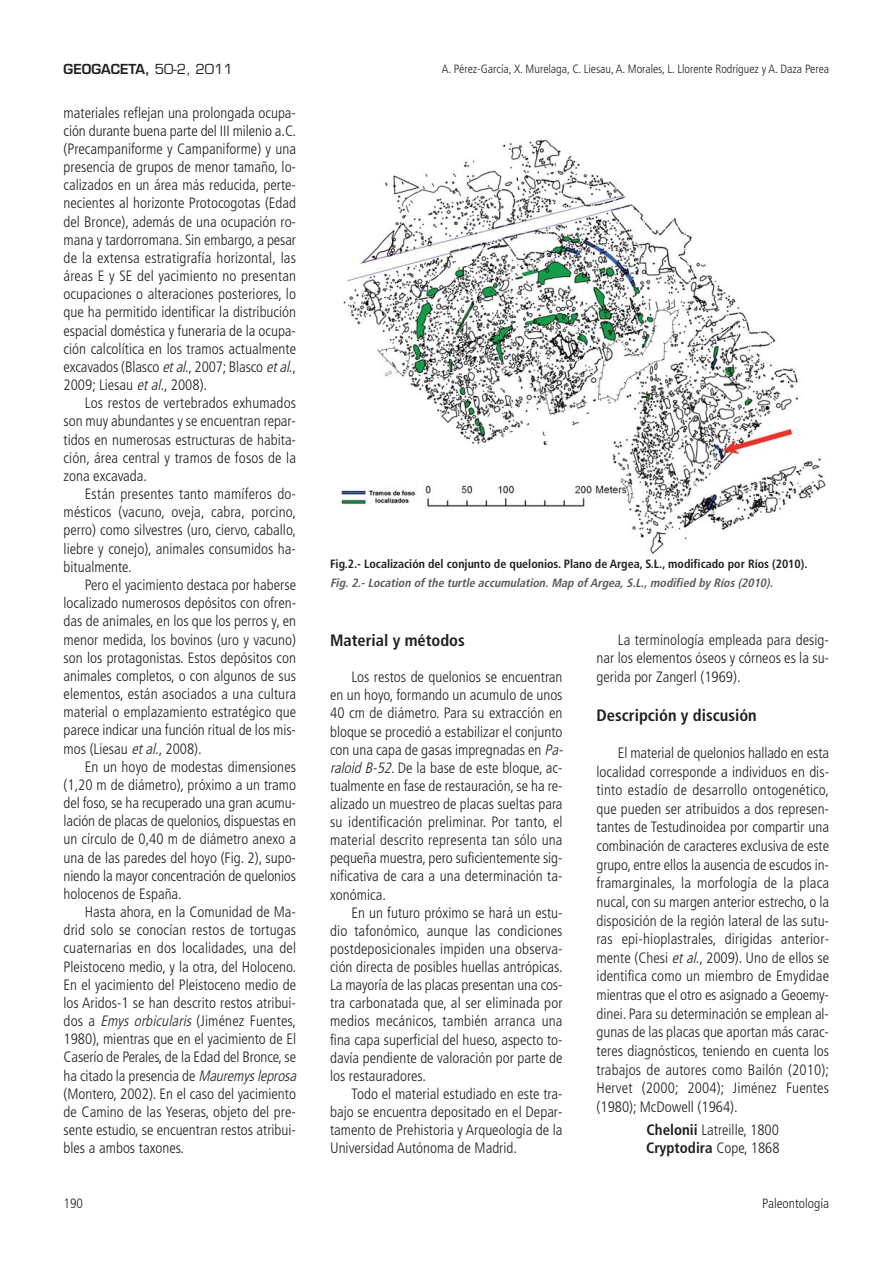
<style>
.page{position:relative;width:893px;height:1263px;background:#fff}
.page>*{position:absolute;margin:0;border:0;box-sizing:border-box;transform-origin:0 0}
.t1{font:700 condensed 16.5px "Frutiger";color:#231f20}
.t2{font:300 condensed 15px/18.1px "Frutiger";color:#231f20;text-align:justify}
.t3{font:600 13.5px "Eurostile";color:#231f20}
.t4{font:300 condensed 13.5px "Frutiger";color:#231f20}
.t5{font:700 condensed 12px "Frutiger";color:#231f20}
.t6{font:300 condensed 12px "Frutiger";color:#231f20}
.t7{font:italic 700 condensed 12px "Frutiger";color:#58595b}
.s1{font-weight:400}
.s2{font-style:italic}
.s3{font-weight:700}
</style>
<div class="page">
<img style="left:341px;top:139px;width:485px;height:425px">
<p class="t3" style="left:64px;top:64px;width:171px">GEOGACETA, <span class="s1">50-2, 2011</span></p>
<p class="t6" style="left:442px;top:64px;width:389px">A. Pérez-García, X. Murelaga, C. Liesau, A. Morales, L. Llorente Rodríguez y A. Daza Perea</p>
<p class="t2" style="left:64px;top:104px;width:234px">materiales reflejan una prolongada ocupa&shy;ción durante buena parte del III milenio a.C. (Precampaniforme y Campaniforme) y una presencia de grupos de menor tamaño, lo&shy;calizados en un área más reducida, perte&shy;necientes al horizonte Protocogotas (Edad del Bronce), además de una ocupación ro&shy;mana y tardorromana. Sin embargo, a pesar de la extensa estratigrafía horizontal, las áreas E y SE del yacimiento no presentan ocupaciones o alteraciones posteriores, lo que ha permitido identificar la distribución espacial doméstica y funeraria de la ocupa&shy;ción calcolítica en los tramos actualmente excavados (Blasco <span class="s2">etal</span>., 2007; Blasco <span class="s2">etal</span>., 2009; Liesau <span class="s2">etal</span>., 2008).</p>
<p class="t2" style="left:64px;top:395px;width:234px;text-indent:21px">Los restos de vertebrados exhumados son muy abundantes y se encuentran repar&shy;tidos en numerosas estructuras de habita&shy;ción, área central y tramos de fosos de la zona excavada.</p>
<p class="t2" style="left:64px;top:486px;width:234px;text-indent:21px">Están presentes tanto mamíferos do&shy;mésticos (vacuno, oveja, cabra, porcino, perro) como silvestres (uro, ciervo, caballo, liebre y conejo), animales consumidos ha&shy;bitualmente.</p>
<p class="t2" style="left:64px;top:577px;width:234px;text-indent:21px">Pero el yacimiento destaca por haberse localizado numerosos depósitos con ofren&shy;das de animales, en los que los perros y, en menor medida, los bovinos (uro y vacuno) son los protagonistas. Estos depósitos con animales completos, o con algunos de sus elementos, están asociados a una cultura material o emplazamiento estratégico que parece indicar una función ritual de los mis&shy;mos (Liesau <span class="s2">etal</span>., 2008).</p>
<p class="t2" style="left:64px;top:759px;width:234px;text-indent:21px">En un hoyo de modestas dimensiones (1,20 m de diámetro), próximo a un tramo del foso, se ha recuperado una gran acumu&shy;lación de placas de quelonios, dispuestas en un círculo de 0,40 m de diámetro anexo a una de las paredes del hoyo (Fig. 2), supo&shy;niendo la mayor concentración de quelonios holocenos de España.</p>
<p class="t2" style="left:64px;top:904px;width:237px;text-align:left;text-indent:21px">Hasta ahora, en la Comunidad de Ma&shy;drid solo se conocían restos de tortugas cuaternarias en dos localidades, una del Pleistoceno medio, y la otra, del Holoceno.<br>En el yacimiento del Pleistoceno medio de los Aridos-1 se han descrito restos atribui&shy;dos a <span class="s2">Emys orbicularis</span> (Jiménez Fuentes, 1980), mientras que en el yacimiento de El Caserío de Perales, de la Edad del Bronce, se ha citado la presencia de <span class="s2">Mauremysleprosa </span>(Montero, 2002). En el caso del yacimiento de Camino de las Yeseras, objeto del pre&shy;sente estudio, se encuentran restos atribui&shy;bles a ambos taxones.</p>
<p class="t5" style="left:330px;top:559px;width:479px">Fig.2.- Localización del conjunto de quelonios. Plano de Argea, S.L., modificado por Ríos (2010).</p>
<p class="t7" style="left:330px;top:578px;width:447px">Fig.2.-Location of the turtle accumulation.Map of Argea,S.L.,modified by Ríos (2010).</p>
<p class="t1" style="left:330px;top:634px;width:136px">Material y métodos</p>
<p class="t2" style="left:330px;top:669px;width:237px;text-align:left;text-indent:21px">Los restos de quelonios se encuentran en un hoyo, formando un acumulo de unos 40 cm de diámetro. Para su extracción en bloque se procedió a estabilizar el conjunto con una capa de gasas impregnadas en <span class="s2">Pa&shy;raloid B-52</span>. De la base de este bloque, ac&shy;tualmente en fase de restauración, se ha re&shy;alizado un muestreo de placas sueltas para su identificación preliminar. Por tanto, el material descrito representa tan sólo una pequeña muestra, pero suficientemente sig&shy;nificativa de cara a una determinación ta&shy;xonómica.</p>
<p class="t2" style="left:330px;top:905px;width:234px;text-indent:21px">En un futuro próximo se hará un estu&shy;dio tafonómico, aunque las condiciones postdeposicionales impiden una observa&shy;ción directa de posibles huellas antrópicas.<br>La mayoría de las placas presentan una cos&shy;tra carbonatada que, al ser eliminada por medios mecánicos, también arranca una fina capa superficial del hueso, aspecto to&shy;davía pendiente de valoración por parte de los restauradores.</p>
<p class="t2" style="left:330px;top:1086px;width:234px;text-indent:21px">Todo el material estudiado en este tra&shy;bajo se encuentra depositado en el Depar&shy;tamento de Prehistoria y Arqueología de la Universidad Autónoma de Madrid.</p>
<p class="t2" style="left:596px;top:631px;width:234px;line-height:18.6px;text-indent:21px">La terminología empleada para desig&shy;nar los elementos óseos y córneos es la su&shy;gerida por Zangerl (1969).</p>
<p class="t1" style="left:596px;top:708px;width:162px">Descripción y discusión</p>
<p class="t2" style="left:596px;top:745px;width:234px;line-height:18.6px;text-indent:21px">El material de quelonios hallado en esta localidad corresponde a individuos en dis&shy;tinto estadío de desarrollo ontogenético, que pueden ser atribuidos a dos represen&shy;tantes de Testudinoidea por compartir una combinación de caracteres exclusiva de este grupo, entre ellos la ausencia de escudos in&shy;framarginales, la morfología de la placa nucal, con su margen anterior estrecho, o la disposición de la región lateral de las sutu&shy;ras epi-hioplastrales, dirigidas anterior&shy;mente (Chesi <span class="s2">etal</span>., 2009). Uno de ellos se identifica como un miembro de Emydidae mientras que el otro es asignado a Geoemy&shy;dinei. Para su determinación se emplean al&shy;gunas de las placas que aportan más carac&shy;teres diagnósticos, teniendo en cuenta los trabajos de autores como Bailón (2010); Hervet (2000; 2004); Jiménez Fuentes (1980); McDowell (1964).</p>
<p class="t2" style="left:646px;top:1121px;width:135px;line-height:18.6px"><span class="s3">Chelonii</span> Latreille, 1800<br><span class="s3">Cryptodira</span> Cope, 1868</p>
<p class="t4" style="left:64px;top:1198px;width:21px">190</p>
<p class="t4" style="left:762px;top:1198px;width:68px">Paleontología</p>
</div>
